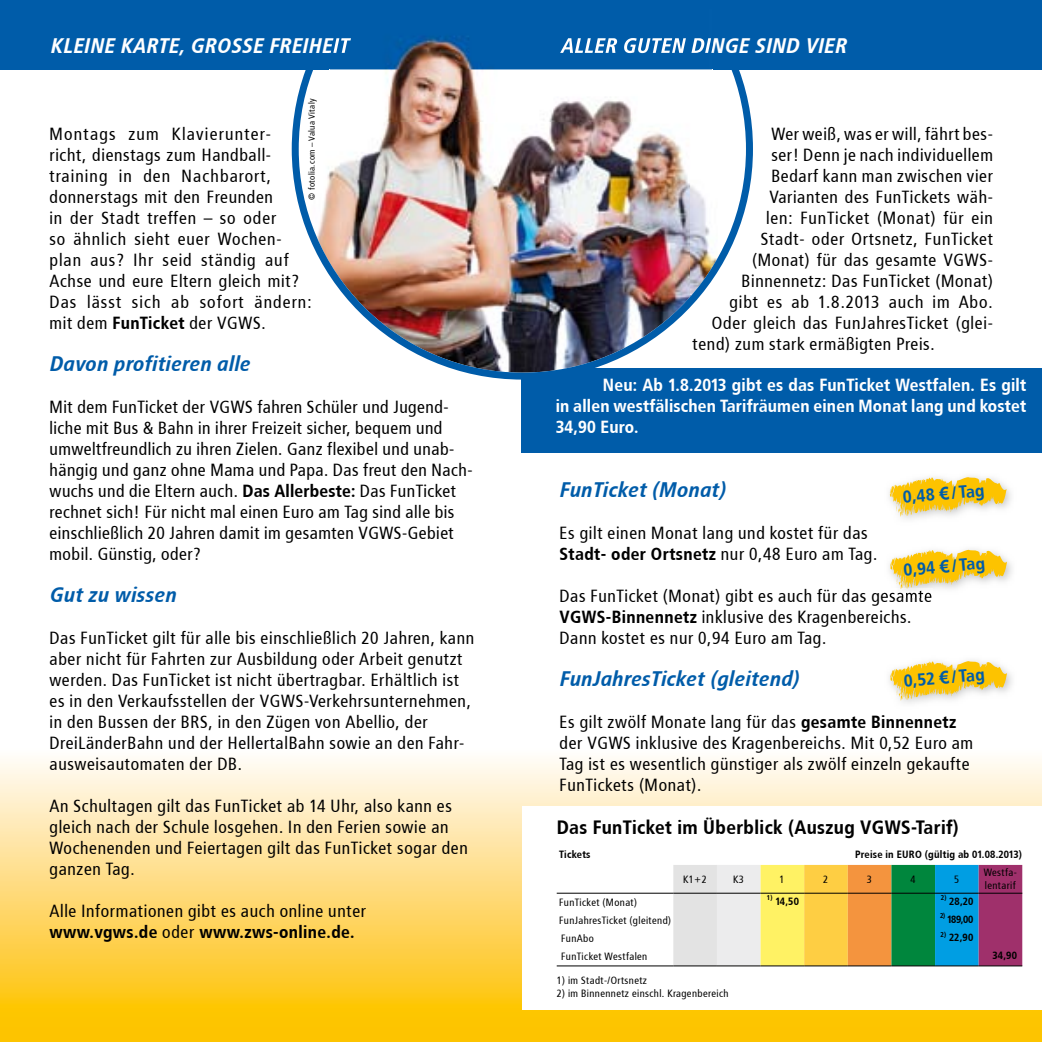
<style>
.page{position:relative;width:1042px;height:1042px;background:#fff}
.page>*{position:absolute;margin:0;border:0;box-sizing:border-box;transform-origin:0 0}
.t1{font:italic 700 21px "Transit";color:#005ca9}
.t2{font:italic 700 21px "Transit";color:#fff}
.t3{font:700 19.25px "Transit";color:#000}
.t4{font:17.5px/21px "Transit";color:#000}
.t5{font:700 17.5px/21px "Transit";letter-spacing:-.01em;color:#fff;text-align:justify}
.t6{font:700 17.5px "Transit";color:#005ca9}
.t7{font:10.5px/12.2px "Transit";color:#000}
.t8{font:700 10.5px "Transit";color:#000}
.t9{font:8.75px "Transit";color:#000}
.s1{font-weight:700}
.s2{font-family:"Arial"}
</style>
<div class="page">
<div style="left:522px;top:368px;width:520px;height:84px;background:#005ca9"></div>
<img style="left:292px;top:69px;width:461px;height:311px">
<div style="left:0;top:0;width:1042px;height:69px;background:#005ca9"></div>
<div style="left:0;top:747px;width:1042px;height:295px;background:linear-gradient(to bottom,#fffaff,#febe00)"></div>
<div style="left:522px;top:806px;width:520px;height:203px;background:#fff"></div>
<img style="left:902px;top:487px;width:109px;height:32px">
<svg style="left:889px;top:476px;width:117px;height:41px"></svg>
<svg style="left:890px;top:659px;width:117px;height:42px"></svg>
<img style="left:884px;top:590px;width:48px;height:8px">
<svg style="left:890px;top:548px;width:117px;height:42px"></svg>
<svg style="left:673px;top:865px;width:349px;height:100px;background:#abae88"></svg>
<hr style="left:557px;top:893px;width:116px;height:1px;background:#000">
<hr style="left:673px;top:893px;width:44px;height:1px;background:#000">
<hr style="left:717px;top:893px;width:43px;height:1px;background:#000">
<hr style="left:760px;top:893px;width:44px;height:1px;background:#000">
<hr style="left:804px;top:893px;width:44px;height:1px;background:#000">
<hr style="left:848px;top:893px;width:43px;height:1px;background:#000">
<hr style="left:891px;top:893px;width:44px;height:1px;background:#000">
<hr style="left:935px;top:893px;width:43px;height:1px;background:#000">
<hr style="left:978px;top:893px;width:44px;height:1px;background:#000">
<hr style="left:557px;top:965px;width:116px;height:1px;background:#000">
<hr style="left:673px;top:965px;width:44px;height:1px;background:#000">
<hr style="left:717px;top:965px;width:43px;height:1px;background:#000">
<hr style="left:760px;top:965px;width:44px;height:1px;background:#000">
<hr style="left:804px;top:965px;width:44px;height:1px;background:#000">
<hr style="left:848px;top:965px;width:43px;height:1px;background:#000">
<hr style="left:891px;top:965px;width:44px;height:1px;background:#000">
<hr style="left:935px;top:965px;width:43px;height:1px;background:#000">
<hr style="left:978px;top:965px;width:44px;height:1px;background:#000">
<img style="left:330px;top:36px;width:382px;height:86px">
<img style="left:330px;top:38px;width:21px;height:17px">
<img style="left:560px;top:38px;width:152px;height:15px">
<p class="t2" style="left:51px;top:33px;width:300px">KLEINE KARTE, GROSSE FREIHEIT</p>
<p class="t9" style="left:307px;top:200px;width:103px;rotate:-90deg">© fotolia.com – Valua Vitaly</p>
<p class="t4" style="left:50px;top:123px;width:264px">Montags zum Klavierunter&shy;richt, dienstags zum Handball&shy;training in den Nachbarort, donnerstags mit den Freunden<br>in der Stadt treffen – so oder<br>so ähnlich sieht euer Wochen&shy;plan aus? Ihr seid ständig auf<br>Achse und eure Eltern gleich mit?<br>Das lässt sich ab sofort ändern: mit dem <span class="s1">FunTicket</span> der VGWS.</p>
<p class="t1" style="left:50px;top:351px;width:202px">Davon profitieren alle</p>
<p class="t4" style="left:50px;top:396px;width:425px">Mit dem FunTicket der VGWS fahren Schüler und Jugend&shy;liche mit Bus &amp; Bahn in ihrer Freizeit sicher, bequem und umweltfreundlich zu ihren Zielen. Ganz flexibel und unab&shy;hängig und ganz ohne Mama und Papa. Das freut den Nach&shy;wuchs und die Eltern auch. <span class="s1">Das Allerbeste:</span> Das FunTicket rechnet sich! Für nicht mal einen Euro am Tag sind alle bis einschließlich 20 Jahren damit im gesamten VGWS-Gebiet mobil. Günstig, oder?</p>
<p class="t1" style="left:50px;top:582px;width:129px">Gut zu wissen</p>
<p class="t4" style="left:50px;top:627px;width:427px">Das FunTicket gilt für alle bis einschließlich 20 Jahren, kann aber nicht für Fahrten zur Ausbildung oder Arbeit genutzt werden. Das FunTicket ist nicht übertragbar. Erhältlich ist es in den Verkaufsstellen der VGWS-Verkehrsunternehmen, in den Bussen der BRS, in den Zügen von Abellio, der DreiLänderBahn und der HellertalBahn sowie an den Fahr&shy;ausweisautomaten der DB.</p>
<p class="t4" style="left:50px;top:795px;width:420px">An Schultagen gilt das FunTicket ab 14 Uhr, also kann es gleich nach der Schule losgehen. In den Ferien sowie an Wochenenden und Feiertagen gilt das FunTicket sogar den ganzen Tag.</p>
<p class="t4" style="left:50px;top:900px;width:319px">Alle Informationen gibt es auch online unter <span class="s1">www.vgws.de</span> oder <span class="s1">www.zws-online.de.</span></p>
<p class="t4" style="left:771px;top:123px;width:224px">Wer weiß, was er will, fährt bes-</p>
<p class="t4" style="left:771px;top:144px;width:224px">ser! Denn je nach individuellem</p>
<p class="t4" style="left:771px;top:165px;width:224px">Bedarf kann man zwischen vier</p>
<p class="t4" style="left:769px;top:186px;width:225px">Varianten des FunTickets wäh-</p>
<p class="t4" style="left:766px;top:207px;width:229px">len: FunTicket (Monat) für ein</p>
<p class="t4" style="left:761px;top:228px;width:234px">Stadt- oder Ortsnetz, FunTicket</p>
<p class="t4" style="left:752px;top:249px;width:243px">(Monat) für das gesamte VGWS-</p>
<p class="t4" style="left:741px;top:270px;width:253px">Binnennetz: Das FunTicket (Monat)</p>
<p class="t4" style="left:729px;top:291px;width:266px">gibt es ab 1.8.2013 auch im Abo.</p>
<p class="t4" style="left:712px;top:312px;width:283px">Oder gleich das FunJahresTicket (glei-</p>
<p class="t4" style="left:692px;top:333px;width:244px">tend) zum stark ermäßigten Preis.</p>
<p class="t5" style="left:556px;top:374px;width:472px;text-indent:47px">Neu: Ab 1.8.2013 gibt es das FunTicket Westfalen. Es gilt in allen westfälischen Tarifräumen einen Monat lang und kostet 34,90 Euro.</p>
<p class="t1" style="left:559px;top:477px;width:168px">FunTicket (Monat)</p>
<p class="t4" style="left:559px;top:522px;width:320px">Es gilt einen Monat lang und kostet für das<br><span class="s1">Stadt- oder Ortsnetz</span> nur 0,48 Euro am Tag.</p>
<p class="t4" style="left:559px;top:585px;width:374px">Das FunTicket (Monat) gibt es auch für das gesamte<br><span class="s1">VGWS-Binnennetz</span> inklusive des Kragenbereichs.<br>Dann kostet es nur 0,94 Euro am Tag.</p>
<p class="t1" style="left:559px;top:666px;width:241px">FunJahresTicket (gleitend)</p>
<p class="t4" style="left:559px;top:711px;width:416px">Es gilt zwölf Monate lang für das <span class="s1">gesamte Binnennetz </span>der VGWS inklusive des Kragenbereichs. Mit 0,52 Euro am Tag ist es wesentlich günstiger als zwölf einzeln gekaufte FunTickets (Monat).</p>
<p class="t6" style="left:902px;top:487px;width:84px;rotate:-5deg">0,48 <span class="s2">€</span> / Tag</p>
<p class="t6" style="left:902px;top:559px;width:83px;rotate:-5deg">0,94 <span class="s2">€</span> / Tag</p>
<p class="t6" style="left:903px;top:671px;width:83px;rotate:-5deg">0,52 <span class="s2">€</span> / Tag</p>
<p class="t3" style="left:557px;top:815px;width:404px">Das FunTicket im Überblick (Auszug VGWS-Tarif)</p>
<p class="t8" style="left:559px;top:848px;width:33px">Tickets</p>
<p class="t8" style="left:855px;top:848px;width:168px">Preise in EURO (gültig ab 01.08.2013)</p>
<p class="t7" style="left:683px;top:873px;width:26px">K1+2</p>
<p class="t7" style="left:733px;top:873px;width:13px">K3</p>
<p class="t7" style="left:779px;top:873px;width:7px">1</p>
<p class="t7" style="left:823px;top:873px;width:7px">2</p>
<p class="t7" style="left:867px;top:873px;width:7px">3</p>
<p class="t7" style="left:910px;top:873px;width:7px">4</p>
<p class="t7" style="left:954px;top:873px;width:7px">5</p>
<p class="t7" style="left:983px;top:866px;width:35px">Westfa&shy;lentarif</p>
<p class="t7" style="left:559px;top:896px;width:80px">FunTicket (Monat)</p>
<p class="t8" style="left:767px;top:895px;width:34px"><sup>1)</sup> 14,50</p>
<p class="t8" style="left:940px;top:895px;width:35px"><sup>2)</sup> 28,20</p>
<p class="t7" style="left:559px;top:914px;width:114px">FunJahresTicket (gleitend)</p>
<p class="t8" style="left:940px;top:913px;width:35px"><sup>2)</sup> 189,00</p>
<p class="t7" style="left:561px;top:932px;width:34px">FunAbo</p>
<p class="t8" style="left:940px;top:931px;width:35px"><sup>2)</sup> 22,90</p>
<p class="t7" style="left:561px;top:950px;width:88px">FunTicket Westfalen</p>
<p class="t8" style="left:992px;top:949px;width:26px">34,90</p>
<p class="t7" style="left:557px;top:974px;width:92px">1) im Stadt-/Ortsnetz</p>
<p class="t7" style="left:557px;top:987px;width:174px">2) im Binnennetz einschl. Kragenbereich</p>
</div>
